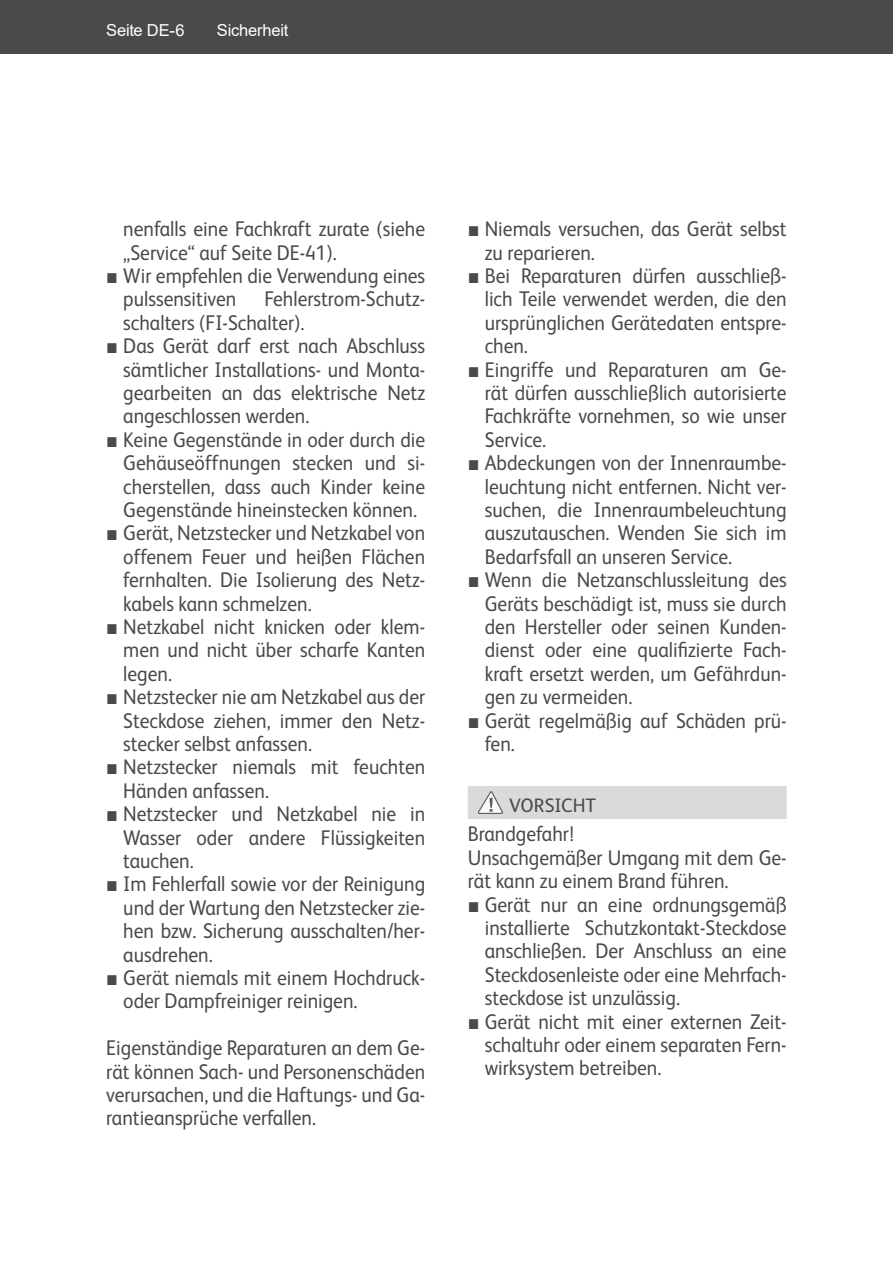
<style>
.page{position:relative;width:893px;height:1263px;background:#fff}
.page>*{position:absolute;margin:0;border:0;box-sizing:border-box;transform-origin:0 0}
.t1{font:21.3px/23.4px "FS Albert";color:#4a4a49;text-align:justify;scale:.92 1}
.t2{font:19.5px "FS Albert";color:#4a4a49}
.t3{font:16.5px "Arial";letter-spacing:-.015em;color:#fff}
.s1{font-family:"Arial"}
</style>
<div class="page">
<div style="left:0;top:0;width:893px;height:54px;background:#4a4a49"></div>
<div style="left:468px;top:786px;width:319px;height:33px;background:#dadada"></div>
<svg style="left:478px;top:791px;width:26px;height:23px"></svg>
<p class="t3" style="left:106px;top:19px;width:80px">Seite DE-6</p>
<p class="t3" style="left:217px;top:19px;width:73px">Sicherheit</p>
<p class="t1" style="left:123px;top:216px;width:330px">nenfalls eine Fachkraft zurate (siehe „Service“ auf Seite DE-41).</p>
<p class="t1" style="left:123px;top:263px;width:330px;text-indent:-17px"><span class="s1">■</span> Wir empfehlen die Verwendung eines pulssensitiven</p>
<p class="t1" style="left:123px;top:286px;width:330px;text-indent:141px">Fehlerstrom-Schutz&shy;schalters (FI-Schalter).</p>
<p class="t1" style="left:123px;top:333px;width:330px;text-indent:-17px"><span class="s1">■</span> Das Gerät darf erst nach Abschluss sämtlicher Installations- und Monta&shy;gearbeiten an das elektrische Netz angeschlossen werden.</p>
<p class="t1" style="left:123px;top:427px;width:330px;text-indent:-17px"><span class="s1">■</span> Keine Gegenstände in oder durch die Gehäuseöffnungen stecken und si&shy;cherstellen, dass auch Kinder keine Gegenstände hineinstecken können.</p>
<p class="t1" style="left:123px;top:520px;width:330px;text-indent:-17px"><span class="s1">■</span> Gerät, Netzstecker und Netzkabel von offenem Feuer und heißen Flächen fernhalten. Die Isolierung des Netz&shy;kabels kann schmelzen.</p>
<p class="t1" style="left:123px;top:614px;width:330px;text-indent:-17px"><span class="s1">■</span> Netzkabel nicht knicken oder klem&shy;men und nicht über scharfe Kanten legen.</p>
<p class="t1" style="left:123px;top:684px;width:330px;text-indent:-17px"><span class="s1">■</span> Netzstecker nie am Netzkabel aus der Steckdose ziehen, immer den Netz&shy;stecker selbst anfassen.</p>
<p class="t1" style="left:123px;top:754px;width:330px;text-indent:-17px"><span class="s1">■</span> Netzstecker niemals mit feuchten<br>Händen anfassen.</p>
<p class="t1" style="left:123px;top:801px;width:330px;text-indent:-17px"><span class="s1">■</span> Netzstecker und Netzkabel nie in Wasser oder andere Flüssigkeiten tauchen.</p>
<p class="t1" style="left:123px;top:871px;width:330px;text-indent:-17px"><span class="s1">■</span> Im Fehlerfall sowie vor der Reinigung und der Wartung den Netzstecker zie&shy;hen bzw. Sicherung ausschalten/her&shy;ausdrehen.</p>
<p class="t1" style="left:123px;top:965px;width:330px;text-indent:-17px"><span class="s1">■</span> Gerät niemals mit einem Hochdruck&shy;oder Dampfreiniger reinigen.</p>
<p class="t1" style="left:106px;top:1035px;width:348px">Eigenständige Reparaturen an dem Ge&shy;rät können Sach- und Personenschäden verursachen, und die Haftungs- und Ga&shy;rantieansprüche verfallen.</p>
<p class="t1" style="left:485px;top:216px;width:330px;text-indent:-17px"><span class="s1">■</span> Niemals versuchen, das Gerät selbst zu reparieren.</p>
<p class="t1" style="left:485px;top:263px;width:330px;text-indent:-17px"><span class="s1">■</span> Bei Reparaturen dürfen ausschließ&shy;lich Teile verwendet werden, die den ursprünglichen Gerätedaten entspre&shy;chen.</p>
<p class="t1" style="left:485px;top:356px;width:330px;text-indent:-17px"><span class="s1">■</span> Eingriffe und Reparaturen am Ge&shy;rät dürfen ausschließlich autorisierte Fachkräfte vornehmen, so wie unser Service.</p>
<p class="t1" style="left:485px;top:450px;width:330px;text-indent:-17px"><span class="s1">■</span> Abdeckungen von der Innenraumbe&shy;leuchtung nicht entfernen. Nicht ver&shy;suchen, die Innenraumbeleuchtung auszutauschen. Wenden Sie sich im Bedarfsfall an unseren Service.</p>
<p class="t1" style="left:485px;top:567px;width:330px;text-indent:-17px"><span class="s1">■</span> Wenn die Netzanschlussleitung des Geräts beschädigt ist, muss sie durch den Hersteller oder seinen Kunden&shy;dienst oder eine qualifizierte Fach&shy;kraft ersetzt werden, um Gefährdun&shy;gen zu vermeiden.</p>
<p class="t1" style="left:485px;top:707px;width:330px;text-indent:-17px"><span class="s1">■</span> Gerät regelmäßig auf Schäden prü&shy;fen.</p>
<p class="t2" style="left:509px;top:793px;width:89px">VORSICHT</p>
<p class="t1" style="left:468px;top:821px;width:348px;text-align:left">Brandgefahr!<br>Unsachgemäßer Umgang mit dem Ge&shy;rät kann zu einem Brand führen.</p>
<p class="t1" style="left:485px;top:891px;width:330px;text-indent:-17px"><span class="s1">■</span> Gerät nur an eine ordnungsgemäß installierte Schutzkontakt-Steckdose anschließen. Der Anschluss an eine Steckdosenleiste oder eine Mehrfach&shy;steckdose ist unzulässig.</p>
<p class="t1" style="left:485px;top:1008px;width:330px;text-indent:-17px"><span class="s1">■</span> Gerät nicht mit einer externen Zeit&shy;schaltuhr oder einem separaten Fern&shy;wirksystem betreiben.</p>
</div>
